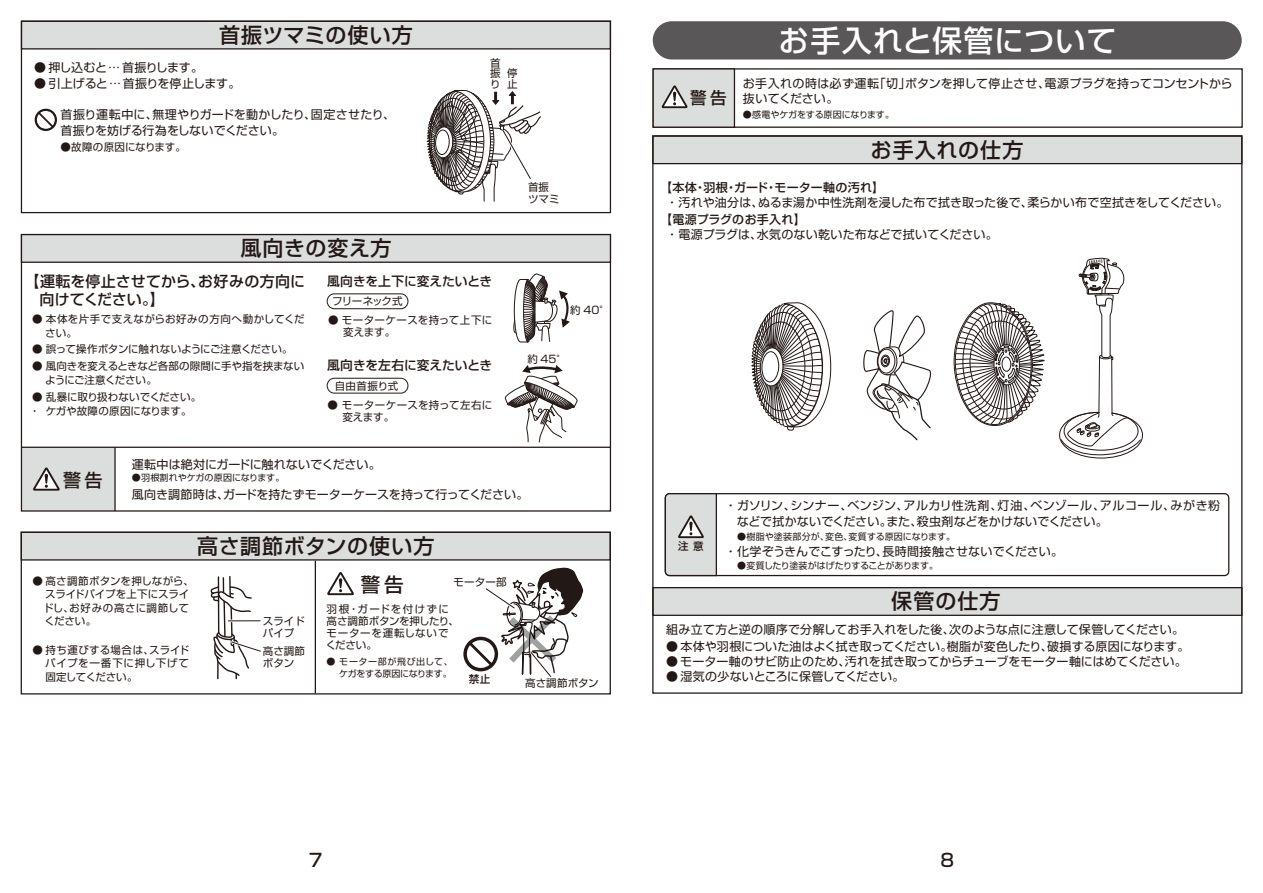
<style>
.page{position:relative;width:1263px;height:893px;background:#fff}
.page>*{position:absolute;margin:0;border:0;box-sizing:border-box;transform-origin:0 0}
.t1{font:500 30px "Shin Go Pro";letter-spacing:.035em;color:#fff}
.t2{font:500 21px "Shin Go Pro";letter-spacing:.03em;color:#221815}
.t3{font:500 21px "Shin Go Pro";letter-spacing:.05em;color:#221815}
.t4{font:500 19.5px "Shin Go Pro";color:#221815}
.t5{font:500 18px "Shin Go Pro";color:#221815}
.t6{font:500 16.5px "Shin Go Pro";color:#221815}
.t7{font:500 15px/18px "Shin Go Pro";letter-spacing:.005em;color:#221815}
.t8{font:500 12.75px "Shin Go Pro";color:#221815}
.t9{font:12px/15.8px "Shin Go Pro";color:#221815}
.t10{font:12px/15.8px "Shin Go Pro";letter-spacing:.02em;color:#221815}
.t11{font:500 12px "Shin Go Pro";letter-spacing:.025em;color:#221815}
.t12{font:12px "Shin Go Pro";letter-spacing:-.02em;color:#221815}
.t13{font:12px "Shin Go Pro";letter-spacing:-.035em;color:#221815}
.t14{font:10.5px/13.5px "Shin Go Pro";color:#221815}
.t15{font:10.5px/12px "Shin Go Pro";letter-spacing:.03em;color:#221815}
.t16{font:10.5px/12px "Shin Go Pro";letter-spacing:.02em;color:#221815}
.t17{font:10.5px/14.2px "Shin Go Pro";letter-spacing:.045em;color:#221815}
.t18{font:10.5px "Shin Go Pro";letter-spacing:-.06em;color:#221815}
.t19{font:500 10.5px "Shin Go Pro";color:#221815}
.t20{font:9px/12px "Shin Go Pro";letter-spacing:-.015em;color:#221815;text-align:right}
.t21{font:9px "Shin Go Pro";letter-spacing:.02em;color:#221815}
.t22{font:9px "Shin Go Pro";letter-spacing:-.05em;color:#221815}
</style>
<div class="page">
<div style="left:21px;top:21px;width:590px;height:29px;background:#dcdddd;border:1px solid #221815"></div>
<div style="left:21px;top:21px;width:590px;height:192px;border:1px solid #221815"></div>
<svg style="left:35px;top:109px;width:22px;height:22px"></svg>
<div style="left:21px;top:447px;width:94px;height:64px;background:#dcdddd"></div>
<hr style="left:114px;top:447px;width:2px;height:64px;background:#221815">
<svg style="left:33px;top:467px;width:27px;height:24px"></svg>
<hr style="left:21px;top:447px;width:589px;height:1px;background:#221815">
<div style="left:21px;top:234px;width:590px;height:29px;background:#dcdddd;border:1px solid #221815"></div>
<div style="left:327px;top:293px;width:81px;height:16px;border:1px solid #221815;border-radius:7px"></div>
<div style="left:327px;top:378px;width:81px;height:15px;border:1px solid #221815;border-radius:7px"></div>
<svg style="left:210px;top:576px;width:54px;height:119px"></svg>
<div style="left:21px;top:532px;width:590px;height:29px;background:#dcdddd;border:1px solid #221815"></div>
<div style="left:21px;top:532px;width:590px;height:162px;border:1px solid #221815"></div>
<svg style="left:327px;top:572px;width:27px;height:23px"></svg>
<hr style="left:315px;top:561px;width:1px;height:132px;background:#221815">
<div style="left:653px;top:21px;width:589px;height:39px;background:#595757;border-radius:19px"></div>
<svg style="left:427px;top:90px;width:114px;height:112px"></svg>
<svg style="left:513px;top:273px;width:57px;height:70px"></svg>
<svg style="left:751px;top:302px;width:81px;height:129px"></svg>
<svg style="left:463px;top:567px;width:121px;height:110px"></svg>
<div style="left:652px;top:68px;width:591px;height:60px;border:1px solid #221815"></div>
<div style="left:652px;top:68px;width:83px;height:60px;background:#dcdddd;border:1px solid #221815"></div>
<svg style="left:661px;top:85px;width:27px;height:23px"></svg>
<div style="left:652px;top:587px;width:590px;height:29px;background:#dcdddd;border:1px solid #221815"></div>
<div style="left:665px;top:493px;width:564px;height:83px;border:1px solid #221815;border-radius:4px"></div>
<svg style="left:664px;top:493px;width:54px;height:84px;background:#c8c8c8"></svg>
<svg style="left:1059px;top:258px;width:84px;height:358px"></svg>
<svg style="left:953px;top:302px;width:92px;height:124px"></svg>
<svg style="left:504px;top:365px;width:74px;height:78px"></svg>
<div style="left:652px;top:135px;width:590px;height:29px;background:#dcdddd;border:1px solid #221815"></div>
<svg style="left:863px;top:310px;width:68px;height:131px"></svg>
<h2 class="t2" style="left:219px;top:18px;width:195px">首振ツマミの使い方</h2>
<p class="t13" style="left:34px;top:58px;width:171px">● 押し込むと… 首振りします。</p>
<p class="t12" style="left:34px;top:74px;width:208px">● 引上げると…首振りを停止します。</p>
<p class="t9" style="left:60px;top:106px;width:336px">首振り運転中に、無理やりガードを動かしたり、固定させたり、首振りを妨げる行為をしないでください。</p>
<p class="t14" style="left:60px;top:139px;width:127px">●故障の原因になります。</p>
<p class="t14" style="left:490px;top:56px;width:12px;line-height:10.5px;text-align:justify">首振り</p>
<p class="t14" style="left:507px;top:67px;width:12px;line-height:10.5px">停止</p>
<p class="t14" style="left:528px;top:180px;width:33px;line-height:12px">首振ツマミ</p>
<h2 class="t2" style="left:240px;top:231px;width:152px">風向きの変え方</h2>
<p class="t7" style="left:40px;top:270px;width:267px;text-indent:-15px">【運転を停止させてから、お好みの方向に向けてください。】</p>
<p class="t17" style="left:45px;top:310px;width:261px;text-indent:-13px">● 本体を片手で支えながらお好みの方向へ動かしてください。</p>
<p class="t14" style="left:32px;top:341px;width:262px">● 誤って操作ボタンに触れないようにご注意ください。</p>
<p class="t14" style="left:45px;top:357px;width:261px;line-height:14.2px;text-indent:-13px">● 風向きを変えるときなど各部の隙間に手や指を挟まないようにご注意ください。</p>
<p class="t14" style="left:29px;top:388px;width:173px;line-height:14.2px">● 乱暴に取り扱わないでください。・ ケガや故障の原因になります。</p>
<p class="t8" style="left:327px;top:270px;width:167px">風向きを上下に変えたいとき</p>
<p class="t18" style="left:332px;top:293px;width:72px">フリーネック式</p>
<p class="t15" style="left:343px;top:313px;width:151px;text-indent:-15px">● モーターケースを持って上下に変えます。</p>
<p class="t8" style="left:327px;top:355px;width:167px">風向きを左右に変えたいとき</p>
<p class="t14" style="left:335px;top:378px;width:65px">自由首振り式</p>
<p class="t15" style="left:342px;top:398px;width:151px;text-indent:-15px">● モーターケースを持って左右に変えます。</p>
<p class="t14" style="left:570px;top:302px;width:41px">約 40°</p>
<p class="t14" style="left:527px;top:351px;width:41px">約 45°</p>
<h3 class="t5" style="left:63px;top:465px;width:41px">警告</h3>
<p class="t9" style="left:132px;top:455px;width:251px">運転中は絶対にガードに触れないでください。</p>
<p class="t20" style="left:132px;top:471px;width:154px">●羽根割れやケガの原因になります。</p>
<p class="t9" style="left:132px;top:485px;width:398px">風向き調節時は、ガードを持たずモーターケースを持って行ってください。</p>
<h2 class="t2" style="left:197px;top:529px;width:239px">高さ調節ボタンの使い方</h2>
<p class="t14" style="left:43px;top:573px;width:153px;text-indent:-11px">● 高さ調節ボタンを押しながら、スライドパイプを上下にスライドし、お好みの高さに調節してください。</p>
<p class="t14" style="left:45px;top:642px;width:146px;text-align:justify;text-indent:-13px">● 持ち運びする場合は、スライドパイプを一番下に押し下げて固定してください。</p>
<p class="t14" style="left:263px;top:614px;width:43px;line-height:11.2px">スライドパイプ</p>
<p class="t14" style="left:263px;top:644px;width:43px;line-height:12px">高さ調節ボタン</p>
<h3 class="t4" style="left:361px;top:569px;width:44px">警告</h3>
<p class="t14" style="left:453px;top:574px;width:55px">モーター部</p>
<p class="t16" style="left:326px;top:602px;width:135px">羽根・ガードを付けずに高さ調節ボタンを押したり、モーターを運転しないでください。</p>
<p class="t20" style="left:327px;top:654px;width:128px">● モーター部が飛び出して、ケガをする原因になります。</p>
<p class="t19" style="left:469px;top:670px;width:23px">禁止</p>
<p class="t14" style="left:525px;top:675px;width:75px">高さ調節ボタン</p>
<h3 class="t6" style="left:690px;top:84px;width:38px">警告</h3>
<h1 class="t1" style="left:779px;top:16px;width:339px">お手入れと保管について</h1>
<p class="t9" style="left:743px;top:74px;width:491px">お手入れの時は必ず運転「切」ボタンを押して停止させ、電源プラグを持ってコンセントから抜いてください。</p>
<p class="t20" style="left:743px;top:108px;width:153px">●感電やケガをする原因になります。</p>
<h2 class="t3" style="left:871px;top:133px;width:154px">お手入れの仕方</h2>
<p class="t11" style="left:660px;top:177px;width:226px">【本体・羽根・ガード・モーター軸の汚れ】</p>
<p class="t9" style="left:666px;top:193px;width:564px">・汚れや油分は、ぬるま湯か中性洗剤を浸した布で拭き取った後で、柔らかい布で空拭きをしてください。</p>
<p class="t11" style="left:660px;top:209px;width:147px">【電源プラグのお手入れ】</p>
<p class="t9" style="left:666px;top:225px;width:333px">・電源プラグは、水気のない乾いた布などで拭いてください。</p>
<p class="t19" style="left:678px;top:537px;width:27px">注意</p>
<p class="t10" style="left:737px;top:497px;width:485px;text-indent:-12px">・ガソリン、シンナー、ベンジン、アルカリ性洗剤、灯油、ベンゾール、アルコール、みがき粉などで拭かないでください。また、殺虫剤などをかけないでください。</p>
<p class="t21" style="left:737px;top:529px;width:220px">●樹脂や塗装部分が、変色、変質する原因になります。</p>
<p class="t9" style="left:725px;top:542px;width:340px">・化学ぞうきんでこすったり、長時間接触させないでください。</p>
<p class="t22" style="left:737px;top:558px;width:202px">●変質したり塗装がはげたりすることがあります。</p>
<h2 class="t3" style="left:891px;top:584px;width:111px">保管の仕方</h2>
<p class="t9" style="left:666px;top:620px;width:520px">組み立て方と逆の順序で分解してお手入れをした後、次のような点に注意して保管してください。</p>
<p class="t9" style="left:666px;top:637px;width:525px">● 本体や羽根についた油はよく拭き取ってください。樹脂が変色したり、破損する原因になります。</p>
<p class="t9" style="left:666px;top:652px;width:522px">● モーター軸のサビ防止のため、汚れを拭き取ってからチューブをモーター軸にはめてください。</p>
<p class="t9" style="left:666px;top:667px;width:240px">● 湿気の少ないところに保管してください。</p>
<h3 class="t5" style="left:309px;top:845px;width:15px">7</h3>
<h3 class="t5" style="left:940px;top:845px;width:15px">8</h3>
</div>
